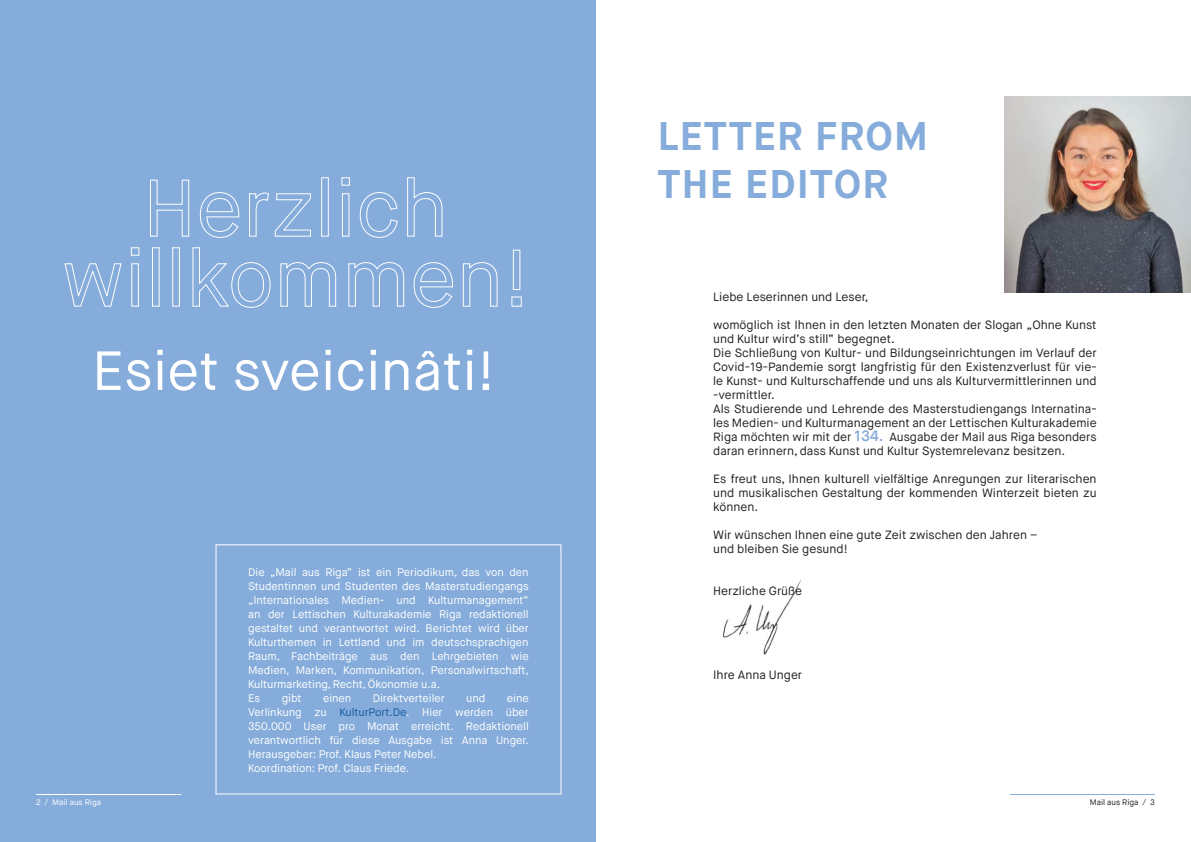
<style>
.page{position:relative;width:1191px;height:842px;background:#fff}
.page>*{position:absolute;margin:0;border:0;box-sizing:border-box;transform-origin:0 0}
.t1{font:55px "Maison Neue";color:#fff}
.t2{font:700 40px/48px "Maison Neue";letter-spacing:.03em;color:#85acda}
.t3{font:12px/14px "Maison Neue";color:#231f20}
.t4{font:11px/14px "Maison Neue";letter-spacing:-.005em;color:#fff}
.t5{font:8px "Maison Neue";color:#fff}
.t6{font:8px "Maison Neue";color:#231f20}
.s1{color:#175d9e}
.s2{font-weight:600;font-size:15px;color:#85acda}
</style>
<div class="page">
<div style="left:0;top:0;width:595px;height:842px;background:#85acda"></div>
<hr style="left:1011px;top:794px;width:144px;height:1px;background:#85acda">
<hr style="left:36px;top:794px;width:144px;height:1px;background:#fff">
<div style="left:215px;top:544px;width:346px;height:250px;border:1px solid #fff"></div>
<svg style="left:150px;top:179px;width:40px;height:58px"></svg>
<svg style="left:199px;top:192px;width:41px;height:46px"></svg>
<svg style="left:249px;top:192px;width:62px;height:45px"></svg>
<div style="left:321px;top:177px;width:8px;height:60px;border:1px solid #fff"></div>
<svg style="left:341px;top:177px;width:9px;height:60px"></svg>
<svg style="left:359px;top:192px;width:39px;height:46px"></svg>
<svg style="left:407px;top:177px;width:36px;height:60px"></svg>
<svg style="left:64px;top:263px;width:58px;height:44px"></svg>
<svg style="left:130px;top:247px;width:10px;height:60px"></svg>
<div style="left:152px;top:247px;width:8px;height:60px;border:1px solid #fff"></div>
<div style="left:172px;top:247px;width:8px;height:60px;border:1px solid #fff"></div>
<svg style="left:192px;top:247px;width:79px;height:61px"></svg>
<svg style="left:280px;top:262px;width:57px;height:45px"></svg>
<svg style="left:348px;top:262px;width:57px;height:45px"></svg>
<svg style="left:413px;top:262px;width:40px;height:46px"></svg>
<svg style="left:462px;top:262px;width:36px;height:45px"></svg>
<svg style="left:511px;top:249px;width:11px;height:58px"></svg>
<img style="left:723px;top:579px;width:78px;height:76px">
<img style="left:1004px;top:97px;width:187px;height:195px">
<h1 class="t1" style="left:92px;top:336px;width:404px">Esiet sveicinâti!</h1>
<p class="t4" style="left:248px;top:565px;width:282px">Die „Mail aus Riga“ ist ein Periodikum, das von den Studentinnen und Studenten des Masterstudiengangs „Internationales Medien- und Kulturmanagement“ an der Lettischen Kulturakademie Riga redaktionell gestaltet und verantwortet wird. Berichtet wird über Kulturthemen in Lettland und im deutschsprachigen Raum, Fachbeiträge aus den Lehrgebieten wie Medien, Marken, Kommunikation, Personalwirtschaft, Kulturmarketing, Recht, Ökonomie u.a.<br>Es</p>
<p class="t4" style="left:248px;top:691px;width:282px;text-indent:259px">eine Verlinkung zu <span class="s1">KulturPort.De</span>. Hier werden über 350.000 User pro Monat erreicht. Redaktionell verantwortlich für diese Ausgabe ist Anna Unger.<br>Herausgeber: Prof. Klaus Peter Nebel.<br>Koordination: Prof. Claus Friede.</p>
<p class="t4" style="left:282px;top:691px;width:21px">gibt</p>
<p class="t4" style="left:323px;top:691px;width:30px">einen</p>
<p class="t4" style="left:373px;top:691px;width:73px">Direktverteiler</p>
<p class="t4" style="left:466px;top:691px;width:21px">und</p>
<h2 class="t2" style="left:658px;top:112px;width:272px">LETTER FROM<br>THE EDITOR</h2>
<p class="t3" style="left:713px;top:290px;width:157px">Liebe Leserinnen und Leser,</p>
<p class="t3" style="left:713px;top:318px;width:385px">womöglich ist Ihnen in den letzten Monaten der Slogan „Ohne Kunst und Kultur wird’s still“ begegnet.<br>Die Schließung von Kultur- und Bildungseinrichtungen im Verlauf der Covid-19-Pandemie sorgt langfristig für den Existenzverlust für vie&shy;le Kunst- und Kulturschaffende und uns als Kulturvermittlerinnen und -vermittler.<br>Als Studierende und Lehrende des Masterstudiengangs Internatina&shy;les Medien- und Kulturmanagement an der Lettischen Kulturakademie Riga möchten wir mit der <span class="s2">134.</span> Ausgabe der Mail aus Riga besonders daran erinnern, dass Kunst und Kultur Systemrelevanz besitzen.</p>
<p class="t3" style="left:713px;top:472px;width:385px;text-align:justify">Es freut uns, Ihnen kulturell vielfältige Anregungen zur literarischen und musikalischen Gestaltung der kommenden Winterzeit bieten zu können.</p>
<p class="t3" style="left:713px;top:528px;width:326px">Wir wünschen Ihnen eine gute Zeit zwischen den Jahren – und bleiben Sie gesund!</p>
<p class="t3" style="left:713px;top:584px;width:90px">Herzliche Grüße</p>
<p class="t3" style="left:713px;top:668px;width:90px">Ihre Anna Unger</p>
<p class="t5" style="left:36px;top:797px;width:67px">2 / Mail aus Riga</p>
<p class="t6" style="left:1089px;top:797px;width:67px">Mail aus Riga / 3</p>
</div>
